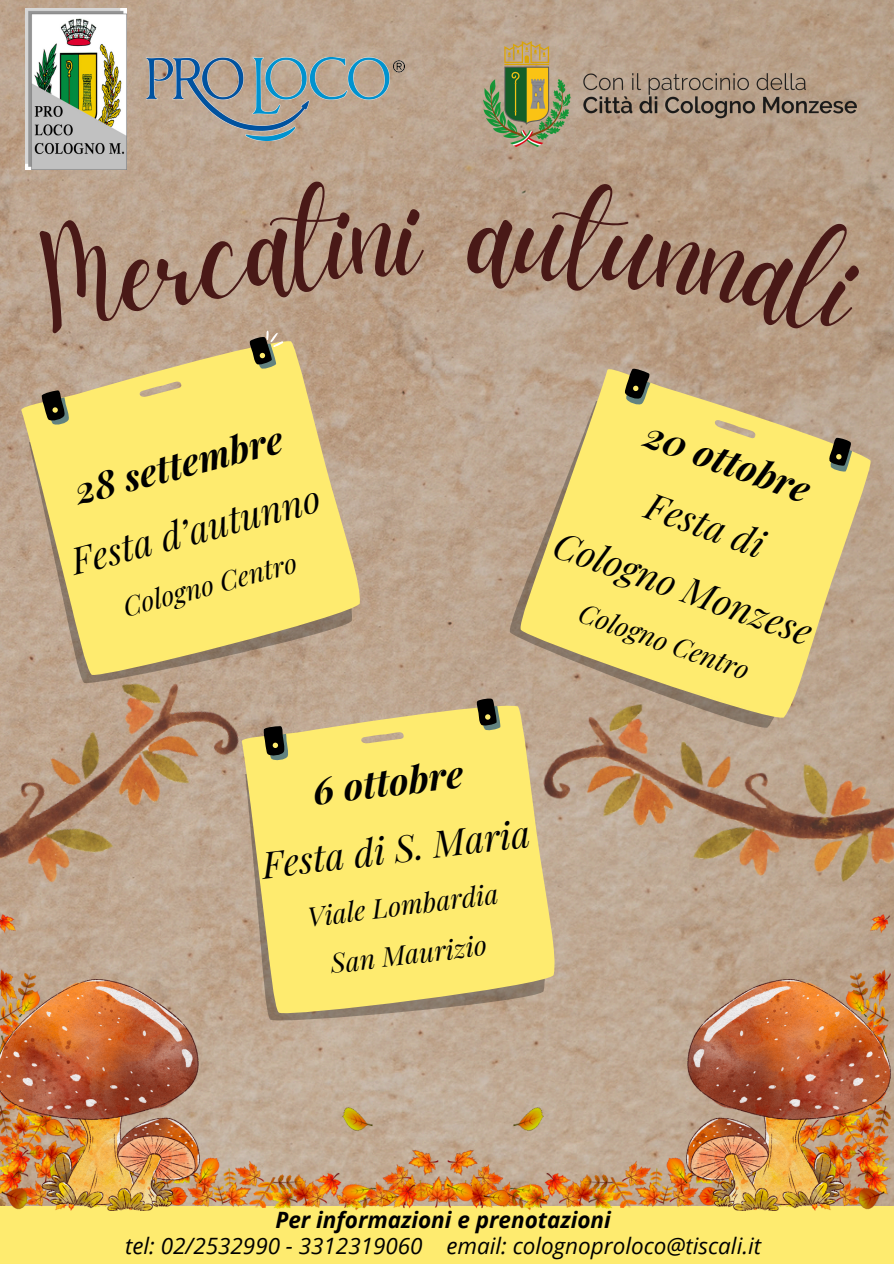
<style>
.page{position:relative;width:894px;height:1264px;background:#fff}
.page>*{position:absolute;margin:0;border:0;box-sizing:border-box;transform-origin:0 0}
.t1{font:italic 37.05px "Playfair Display";color:#000}
.t2{font:italic 700 37.05px "Playfair Display";color:#000}
.t3{font:italic 27px/49.3px "Playfair Display";color:#000;text-align:center}
.t4{font:italic 22.5px "Open Sans";color:#000}
.t5{font:italic 700 22.5px "Open Sans";color:#000}
</style>
<div class="page">
<img style="left:0;top:0;width:893px;height:1206px">
<div style="left:0;top:1206px;width:893px;height:57px;background:#feeb6f"></div>
<img style="left:546px;top:914px;width:343px;height:295px">
<img style="left:0;top:951px;width:546px;height:259px">
<img style="left:0;top:979px;width:199px;height:231px">
<img style="left:686px;top:979px;width:203px;height:231px">
<img style="left:0;top:626px;width:272px;height:325px">
<svg style="left:16px;top:331px;width:352px;height:353px;background:#e7d376"></svg>
<svg style="left:505px;top:399px;width:9px;height:298px;background:#baa38e"></svg>
<svg style="left:514px;top:363px;width:364px;height:334px;background:#e7d377"></svg>
<svg style="left:622px;top:366px;width:231px;height:109px;background:#d6c276"></svg>
<svg style="left:237px;top:697px;width:324px;height:324px;background:#f0dc73"></svg>
<svg style="left:262px;top:696px;width:239px;height:66px;background:#d5c275"></svg>
<img style="left:147px;top:58px;width:257px;height:82px">
<img style="left:25px;top:9px;width:101px;height:161px">
<img style="left:527px;top:666px;width:366px;height:245px">
<img style="left:483px;top:41px;width:373px;height:105px">
<svg style="left:26px;top:177px;width:398px;height:250px;background:#c3ab86"></svg>
<svg style="left:465px;top:177px;width:398px;height:158px;background:#b89e86"></svg>
<h1 class="t2" style="left:69px;top:467px;width:215px;rotate:-15deg">28 settembre</h1>
<h1 class="t1" style="left:65px;top:537px;width:257px;rotate:-15deg">Festa d’autunno</h1>
<p class="t3" style="left:117px;top:582px;width:180px;rotate:-15deg">Cologno Centro</p>
<h1 class="t2" style="left:654px;top:408px;width:174px;rotate:19deg">20 ottobre</h1>
<h1 class="t1" style="left:563px;top:518px;width:272px;rotate:19deg">Cologno Monzese</h1>
<h1 class="t1" style="left:655px;top:479px;width:125px;rotate:19deg">Festa di</h1>
<p class="t3" style="left:588px;top:587px;width:180px;rotate:19deg">Cologno Centro</p>
<h1 class="t2" style="left:310px;top:765px;width:152px;rotate:-7deg">6 ottobre</h1>
<h1 class="t1" style="left:259px;top:839px;width:271px;rotate:-7deg">Festa di S. Maria</h1>
<p class="t3" style="left:304px;top:891px;width:193px;rotate:-7deg">Viale Lombardia<br>San Maurizio</p>
<p class="t5" style="left:275px;top:1204px;width:337px">Per informazioni e prenotazioni</p>
<p class="t4" style="left:125px;top:1230px;width:637px">tel: 02/2532990 - 3312319060 email: colognoproloco@tiscali.it</p>
</div>
